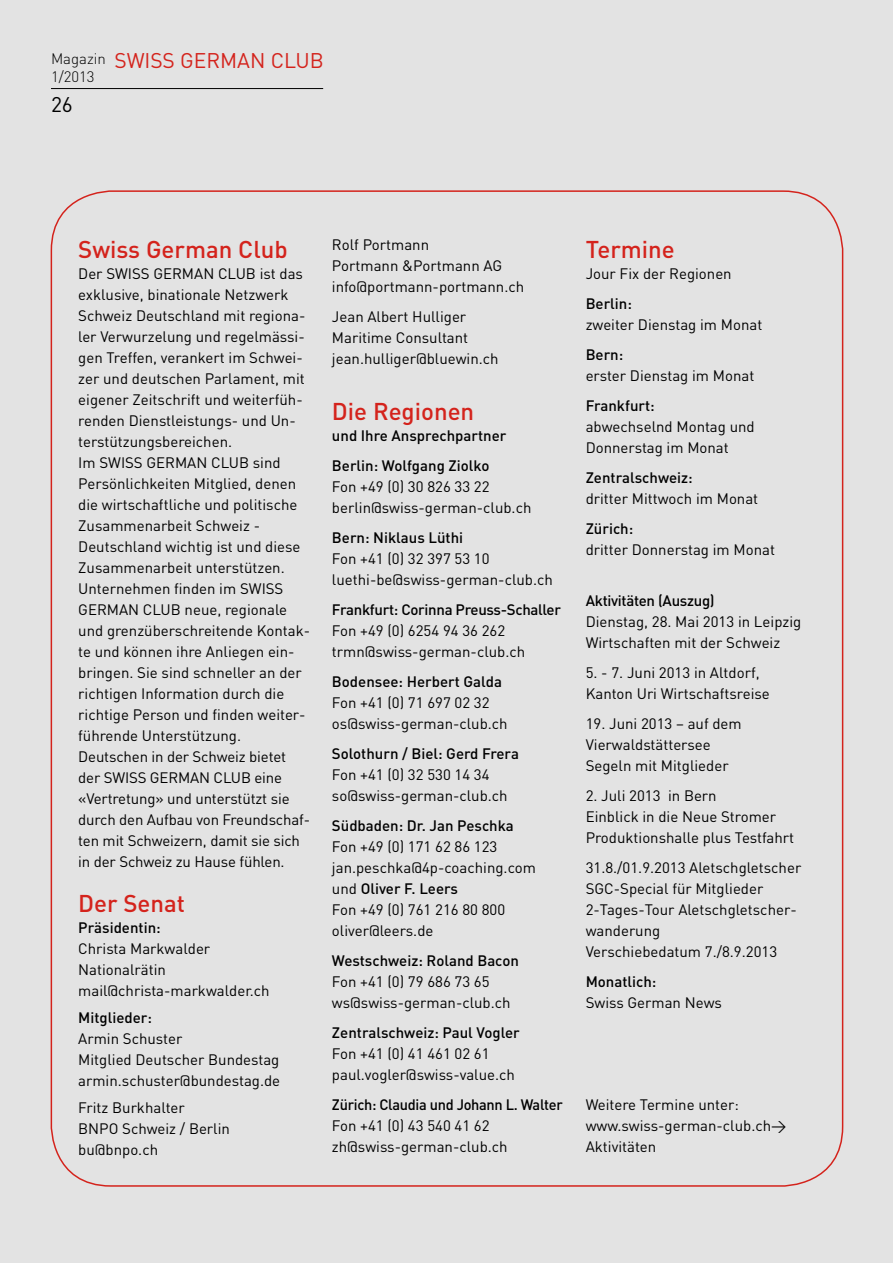
<style>
.page{position:relative;width:893px;height:1263px;background:#e3e3e3}
.page>*{position:absolute;margin:0;border:0;box-sizing:border-box;transform-origin:0 0}
.t1{font:500 24px "DIN";color:#d4231c}
.t2{font:21px "DIN";color:#d4231c}
.t3{font:21px "DIN";color:#000}
.t4{font:15px/21px "DIN";color:#000}
.t5{font:500 15px/30px "DIN";color:#000}
.t6{font:500 15px "DIN";letter-spacing:-.02em;color:#000}
.t7{font:300 15px "DIN";color:#000}
.s1{font-weight:400;font-size:21px;color:#d4231c}
.s2{font-weight:500}
</style>
<div class="page">
<hr style="left:51px;top:88px;width:272px;height:1px;background:#000">
<p class="t7" style="left:51px;top:49px;width:112px">Magazin <span class="s1">Swissge</span></p>
<h2 class="t2" style="left:206px;top:47px;width:27px">rmanc</h2>
<h2 class="t2" style="left:284px;top:47px;width:25px">lub</h2>
<p class="t7" style="left:51px;top:67px;width:45px">1/2013</p>
<h2 class="t3" style="left:51px;top:91px;width:23px">26</h2>
<h1 class="t1" style="left:78px;top:234px;width:211px">Swiss German Club</h1>
<p class="t4" style="left:78px;top:263px;width:233px">Der SWISS GERMAN CLUB ist das exklusive, binationale Netzwerk<br>Schweiz Deutschland mit regiona&shy;ler Verwurzelung und regelmässi&shy;gen Treffen, verankert im Schwei&shy;zer und deutschen Parlament, mit eigener Zeitschrift und weiterfüh&shy;renden Dienstleistungs- und Un&shy;terstützungsbereichen.<br>I m SWISS GERMAN CLUB sind<br>Persönlichkeiten Mitglied, denen die wirtschaftliche und politische<br>Zusammenarbeit Schweiz -<br>Deutschland wichtig ist und diese<br>Zusammenarbeit unterstützen.<br>Unternehmen finden im SWISS<br>GERMAN CLUB neue, regionale und grenzüberschreitende Kontak&shy;te und können ihre Anliegen ein&shy;bringen. Sie sind schneller an der richtigen I nformation durch die richtige Person und finden weiter&shy;führende Unterstützung.<br>Deutschen in der Schweiz bietet der SWISS GERMAN CLUB eine «Vertretung» und unterstützt sie durch den Aufbau von Freundschaf&shy;ten mit Schweizern, damit sie sich in der Schweiz zu Hause fühlen.</p>
<h1 class="t1" style="left:78px;top:888px;width:108px">Der Senat</h1>
<p class="t5" style="left:78px;top:912px;width:84px">Präsidentin:</p>
<p class="t4" style="left:78px;top:937px;width:193px">Christa Markwalder<br>Nationalrätin mail@christa-markwalder.ch</p>
<p class="t5" style="left:78px;top:1002px;width:75px">Mitglieder:</p>
<p class="t4" style="left:78px;top:1027px;width:203px">Armin Schuster<br>Mitglied Deutscher Bundestag armin.schuster@bundestag.de</p>
<p class="t4" style="left:78px;top:1096px;width:153px">Fritz Burkhalter<br>BNPO Schweiz / Berlin bu@bnpo.ch</p>
<p class="t4" style="left:332px;top:234px;width:194px">Rolf Portmann<br>Portmann &amp;Portmann AG info@portmann-portmann.ch</p>
<p class="t4" style="left:332px;top:306px;width:168px">Jean Albert Hulliger<br>Maritime Consultant jean.hulliger@bluewin.ch</p>
<h1 class="t1" style="left:332px;top:396px;width:144px">Die Regionen</h1>
<p class="t5" style="left:332px;top:420px;width:176px">und Ihre Ansprechpartner<br>Berlin: Wolfgang Ziolko</p>
<p class="t4" style="left:332px;top:476px;width:201px">Fon +49 (0) 30 826 33 22 berlin@swiss-german-club.ch</p>
<p class="t5" style="left:332px;top:522px;width:133px">Bern: Niklaus Lüthi</p>
<p class="t4" style="left:332px;top:548px;width:222px">Fon +41 (0) 32 397 53 10 luethi-be@swiss-german-club.ch</p>
<p class="t6" style="left:332px;top:600px;width:231px">Frankfurt: Corinna Preuss-Schaller</p>
<p class="t4" style="left:332px;top:620px;width:195px">Fon +49 (0) 6254 94 36 262 trmn@swiss-german-club.ch</p>
<p class="t5" style="left:332px;top:666px;width:172px">Bodensee: Herbert Galda</p>
<p class="t4" style="left:332px;top:692px;width:177px">Fon +41 (0) 71 697 02 32 os@swiss-german-club.ch</p>
<p class="t5" style="left:332px;top:738px;width:188px">Solothurn / Biel: Gerd Frera</p>
<p class="t4" style="left:332px;top:764px;width:177px">Fon +41 (0) 32 530 14 34 so@swiss-german-club.ch</p>
<p class="t5" style="left:332px;top:810px;width:183px">Südbaden: Dr. Jan Peschka</p>
<p class="t4" style="left:332px;top:836px;width:205px">Fon +49 (0) 171 62 86 123 jan.peschka@4p-coaching.com und <span class="s2">Oliver F. Leers<br></span>Fon +49 (0) 761 216 80 800 oliver@leers.de</p>
<p class="t5" style="left:332px;top:945px;width:188px">Westschweiz: Roland Bacon</p>
<p class="t4" style="left:332px;top:971px;width:180px">Fon +41 (0) 79 686 73 65 ws@swiss-german-club.ch</p>
<p class="t5" style="left:332px;top:1017px;width:189px">Zentralschweiz: Paul Vogler</p>
<p class="t4" style="left:332px;top:1043px;width:184px">Fon +41 (0) 41 461 02 61 paul.vogler@swiss-value.ch</p>
<p class="t6" style="left:332px;top:1095px;width:232px">Zürich: Claudia und Johann L. Walter</p>
<p class="t4" style="left:332px;top:1115px;width:177px">Fon +41 (0) 43 540 41 62 zh@swiss-german-club.ch</p>
<h1 class="t1" style="left:586px;top:234px;width:91px">Termine</h1>
<p class="t4" style="left:586px;top:263px;width:148px">Jour Fix der Regionen</p>
<p class="t5" style="left:586px;top:288px;width:48px">Berlin:</p>
<p class="t4" style="left:586px;top:314px;width:178px">zweiter Dienstag im Monat</p>
<p class="t5" style="left:586px;top:339px;width:39px">Bern:</p>
<p class="t4" style="left:586px;top:365px;width:170px">erster Dienstag im Monat</p>
<p class="t5" style="left:586px;top:390px;width:71px">Frankfurt:</p>
<p class="t4" style="left:586px;top:416px;width:171px">abwechselnd Montag und<br>Donnerstag im Monat</p>
<p class="t5" style="left:586px;top:462px;width:108px">Zentralschweiz:</p>
<p class="t4" style="left:586px;top:488px;width:174px">dritter Mittwoch im Monat</p>
<p class="t5" style="left:586px;top:513px;width:49px">Zürich:</p>
<p class="t4" style="left:586px;top:539px;width:191px">dritter Donnerstag im Monat</p>
<p class="t6" style="left:586px;top:591px;width:131px">Aktivitäten (Auszug)</p>
<p class="t4" style="left:586px;top:611px;width:217px">Dienstag, 28. Mai 2013 in Leipzig<br>Wirtschaften mit der Schweiz</p>
<p class="t4" style="left:586px;top:662px;width:186px">5. - 7. Juni 2013 in Altdorf,<br>Kanton Uri Wirtschaftsreise</p>
<p class="t4" style="left:586px;top:713px;width:158px">19. Juni 2013 – auf dem<br>Vierwaldstättersee<br>Segeln mit Mitglieder</p>
<p class="t4" style="left:586px;top:785px;width:210px">2. Juli 2013 in Bern<br>Einblick in die Neue Stromer<br>Produktionshalle plus Testfahrt</p>
<p class="t4" style="left:586px;top:857px;width:217px">31.8./01.9.2013 Aletschgletscher<br>SGC-Special für Mitglieder<br>2-Tages-Tour Aletschgletscher&shy;wanderung<br>Verschiebedatum 7./8.9.2013</p>
<p class="t5" style="left:586px;top:966px;width:72px">Monatlich:</p>
<p class="t4" style="left:586px;top:992px;width:138px">Swiss German News</p>
<p class="t4" style="left:586px;top:1094px;width:202px">Weitere Termine unter: www.swiss-german-club.ch&gt;<br>Aktivitäten</p>
</div>
